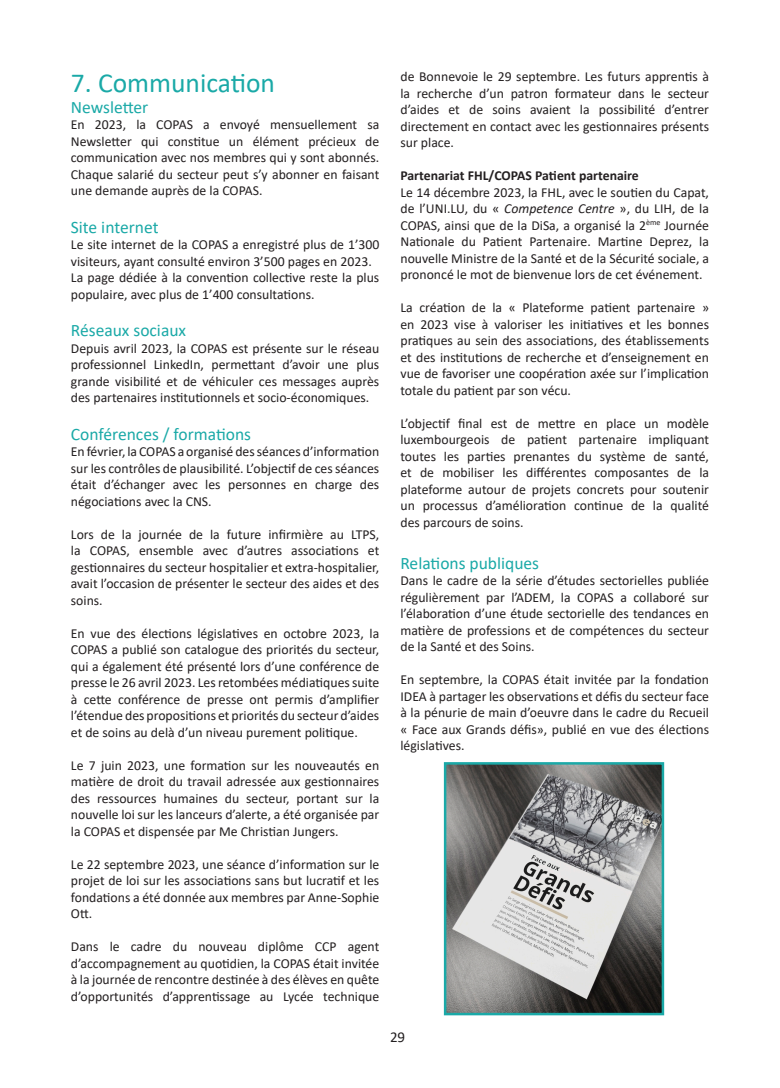
<style>
.page{position:relative;width:780px;height:1088px;background:#fff}
.page>*{position:absolute;margin:0;border:0;box-sizing:border-box;transform-origin:0 0}
.t1{font:27.5px "Calibri";color:#1aa9a7}
.t2{font:17.5px "Calibri";color:#1aa9a7}
.t3{font:15px "Calibri";color:#231f20}
.t4{font:13.75px/16.5px "Calibri";color:#231f20;text-align:justify}
.t5{font:700 13.75px "Calibri";color:#231f20}
.s1{font-style:italic}
</style>
<div class="page">
<img style="left:447px;top:765px;width:214px;height:247px">
<div style="left:444px;top:762px;width:220px;height:253px;border:2px solid #1aa9a7"></div>
<p class="t1" style="left:71px;top:63px;width:205px">7. Communication</p>
<p class="t2" style="left:71px;top:95px;width:79px">Newsletter</p>
<p class="t4" style="left:71px;top:116px;width:310px">En 2023, la COPAS a envoyé mensuellement sa Newsletter qui constitue un élément précieux de communication avec nos membres qui y sont abonnés.<br>Chaque salarié du secteur peut s’y abonner en faisant une demande auprès de la COPAS.</p>
<p class="t2" style="left:71px;top:215px;width:89px">Site internet</p>
<p class="t4" style="left:71px;top:236px;width:310px">Le site internet de la COPAS a enregistré plus de 1’300 visiteurs, ayant consulté environ 3’500 pages en 2023.</p>
<p class="t4" style="left:71px;top:269px;width:310px">La page dédiée à la convention collective reste la plus populaire, avec plus de 1’400 consultations.</p>
<p class="t2" style="left:71px;top:318px;width:117px">Réseaux sociaux</p>
<p class="t4" style="left:71px;top:339px;width:310px">Depuis avril 2023, la COPAS est présente sur le réseau professionnel LinkedIn, permettant d’avoir une plus grande visibilité et de véhiculer ces messages auprès des partenaires institutionnels et socio-économiques.</p>
<p class="t2" style="left:71px;top:422px;width:182px">Conférences / formations</p>
<p class="t4" style="left:71px;top:443px;width:310px">En février, la COPAS a organisé desséances d’information sur les contrôles de plausibilité. L’objectif de ces séances était d’échanger avec les personnes en charge des négociations avec la CNS.</p>
<p class="t4" style="left:71px;top:525px;width:310px">Lors de la journée de la future infirmière au LTPS, la COPAS, ensemble avec d’autres associations et gestionnaires du secteur hospitalier et extra-hospitalier, avait l’occasion de présenter le secteur des aides et des soins.</p>
<p class="t4" style="left:71px;top:624px;width:310px">En vue des élections législatives en octobre 2023, la COPAS a publié son catalogue des priorités du secteur, qui a également été présenté lors d’une conférence de presse le 26 avril 2023. Les retombées médiatiques suite à cette conférence de presse ont permis d’amplifier l’étendue des propositions et priorités du secteur d’aides et de soins au delà d’un niveau purement politique.</p>
<p class="t4" style="left:71px;top:756px;width:310px">Le 7 juin 2023, une formation sur les nouveautés en matière de droit du travail adressée aux gestionnaires des ressources humaines du secteur, portant sur la nouvelle loi sur les lanceurs d’alerte, a été organisée par la COPAS et dispensée par Me Christian Jungers.</p>
<p class="t4" style="left:71px;top:855px;width:310px">Le 22 septembre 2023, une séance d’information sur le projet de loi sur les associations sans but lucratif et les fondations a été donnée aux membres par Anne-Sophie Ott.</p>
<p class="t4" style="left:71px;top:938px;width:310px">Dans le cadre du nouveau diplôme CCP agent d’accompagnement au quotidien, la COPAS était invitée à la journée de rencontre destinée à des élèves en quête d’opportunités d’apprentissage au Lycée technique</p>
<p class="t4" style="left:400px;top:68px;width:310px">de Bonnevoie le 29 septembre. Les futurs apprentis à la recherche d’un patron formateur dans le secteur d’aides et de soins avaient la possibilité d’entrer directement en contact avec les gestionnaires présents sur place.</p>
<p class="t5" style="left:400px;top:166px;width:240px">Partenariat FHL/COPAS Patient partenaire</p>
<p class="t4" style="left:400px;top:184px;width:310px">Le 14 décembre 2023, la FHL, avec le soutien du Capat, de l’UNI.LU, du « <span class="s1">Competence Centre</span> », du LIH, de la COPAS, ainsi que de la DiSa, a organisé la 2<sup>ème</sup> Journée Nationale du Patient Partenaire. Martine Deprez, la nouvelle Ministre de la Santé et de la Sécurité sociale, a prononcé le mot de bienvenue lors de cet événement.</p>
<p class="t4" style="left:400px;top:299px;width:310px">La création de la « Plateforme patient partenaire » en 2023 vise à valoriser les initiatives et les bonnes pratiques au sein des associations, des établissements et des institutions de recherche et d’enseignement en vue de favoriser une coopération axée sur l’implication totale du patient par son vécu.</p>
<p class="t4" style="left:400px;top:415px;width:310px">L’objectif final est de mettre en place un modèle luxembourgeois de patient partenaire impliquant toutes les parties prenantes du système de santé, et de mobiliser les différentes composantes de la plateforme autour de projets concrets pour soutenir un processus d’amélioration continue de la qualité des parcours de soins.</p>
<p class="t2" style="left:400px;top:551px;width:140px">Relations publiques</p>
<p class="t4" style="left:400px;top:572px;width:310px">Dans le cadre de la série d’études sectorielles publiée régulièrement par l’ADEM, la COPAS a collaboré sur l’élaboration d’une étude sectorielle des tendances en matière de professions et de compétences du secteur de la Santé et des Soins.</p>
<p class="t4" style="left:400px;top:671px;width:310px">En septembre, la COPAS était invitée par la fondation IDEA à partager les observations et défis du secteur face à la pénurie de main d’oeuvre dans le cadre du Recueil « Face aux Grands défis», publié en vue des élections législatives.</p>
<p class="t3" style="left:390px;top:1027px;width:17px">29</p>
</div>
